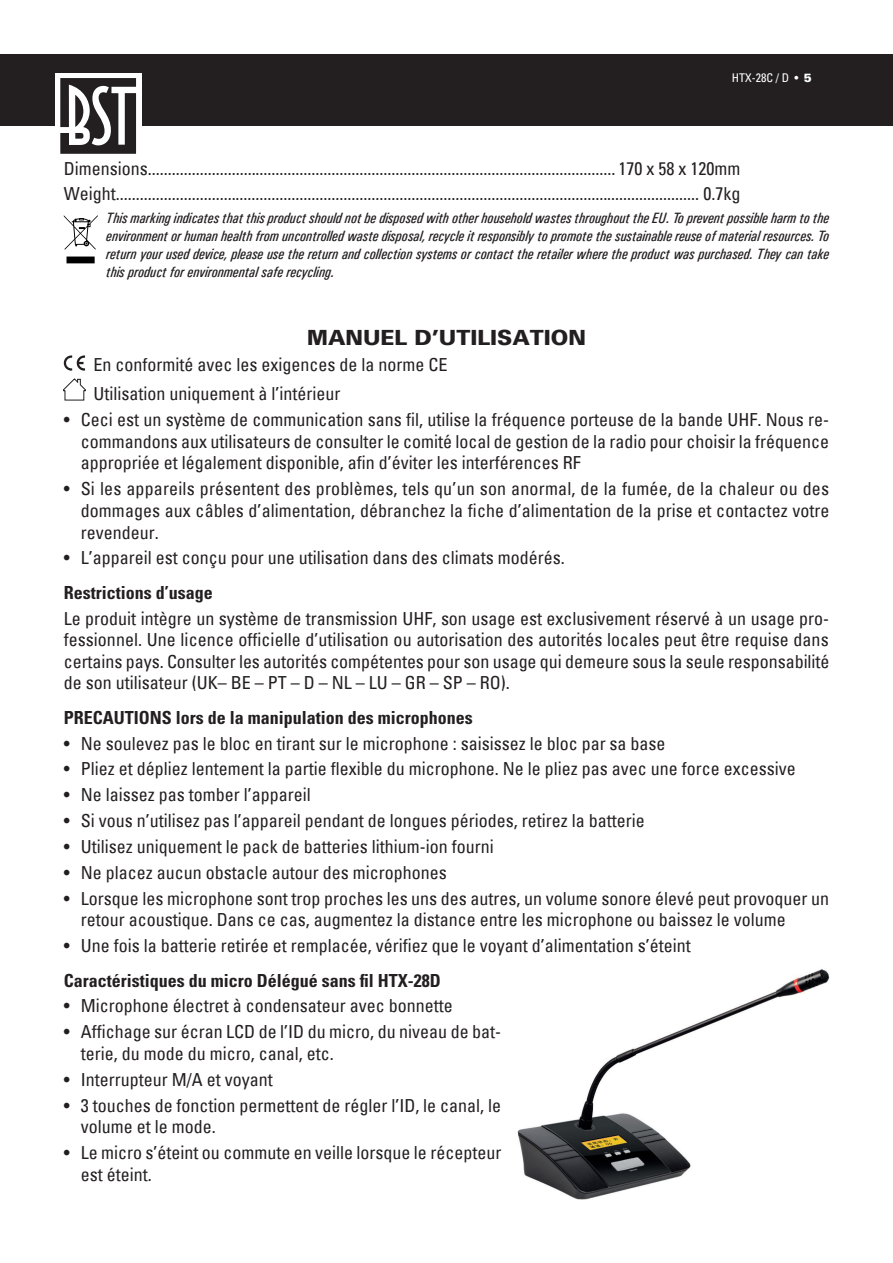
<style>
.page{position:relative;width:893px;height:1263px;background:#fff}
.page>*{position:absolute;margin:0;border:0;box-sizing:border-box;transform-origin:0 0}
.t1{font:900 21px "Univers 75";color:#231f20}
.t2{font:condensed 18px/21.6px "Univers";color:#231f20}
.t3{font:700 condensed 18px "Univers LT Std";color:#231f20}
.t4{font:italic 15px/18px "Univers Condensed";color:#231f20;text-align:justify}
.t5{font:condensed 12px "Univers";color:#fff}
.s1{font-weight:900;font-stretch:normal}
</style>
<div class="page">
<svg style="left:64px;top:215px;width:34px;height:48px"></svg>
<svg style="left:64px;top:355px;width:21px;height:16px"></svg>
<svg style="left:64px;top:378px;width:21px;height:22px"></svg>
<img style="left:517px;top:969px;width:312px;height:230px">
<div style="left:0;top:54px;width:893px;height:72px;background:#231f20"></div>
<div style="left:55px;top:73px;width:87px;height:86px;background:#fff"></div>
<svg style="left:60px;top:78px;width:76px;height:76px"></svg>
<p class="t5" style="left:732px;top:70px;width:81px">HTX-28C / D • <span class="s1">5</span></p>
<p class="t2" style="left:64px;top:155px;width:678px;line-height:25.8px">Dimensions..................................................................................................................... 170 x 58 x 120mm<br>Weight.................................................................................................................................................. 0.7kg</p>
<p class="t4" style="left:106px;top:209px;width:724px">This marking indicates that this product should not be disposed with other household wastes throughout the EU. To prevent possible harm to the environment or human health from uncontrolled waste disposal, recycle it responsibly to promote the sustainable reuse of material resources. To return your used device, please use the return and collection systems or contact the retailer where the product was purchased. They can take this product for environmental safe recycling.</p>
<p class="t1" style="left:307px;top:324px;width:280px">MANUEL D’UTILISATION</p>
<p class="t2" style="left:94px;top:349px;width:355px;line-height:29.7px">En conformité avec les exigences de la norme CE<br>Utilisation uniquement à l’intérieur</p>
<p class="t2" style="left:81px;top:409px;width:750px;text-align:justify;text-indent:-17px">• Ceci est un système de communication sans fil, utilise la fréquence porteuse de la bande UHF. Nous re&shy;commandons aux utilisateurs de consulter le comité local de gestion de la radio pour choisir la fréquence appropriée et légalement disponible, afin d’éviter les interférences RF</p>
<p class="t2" style="left:81px;top:478px;width:750px;text-align:justify;text-indent:-17px">• Si les appareils présentent des problèmes, tels qu’un son anormal, de la fumée, de la chaleur ou des dommages aux câbles d’alimentation, débranchez la fiche d’alimentation de la prise et contactez votre revendeur.</p>
<p class="t2" style="left:64px;top:547px;width:502px">• L’appareil est conçu pour une utilisation dans des climats modérés.</p>
<p class="t3" style="left:64px;top:581px;width:150px">Restrictions d’usage</p>
<p class="t2" style="left:64px;top:607px;width:767px;text-align:justify">Le produit intègre un système de transmission UHF, son usage est exclusivement réservé à un usage pro&shy;fessionnel. Une licence officielle d’utilisation ou autorisation des autorités locales peut être requise dans certains pays. Consulter les autorités compétentes pour son usage qui demeure sous la seule responsabilité de son utilisateur (UK– BE – PT – D – NL – LU – GR – SP – RO).</p>
<p class="t3" style="left:64px;top:706px;width:410px">PRECAUTIONS lors de la manipulation des microphones</p>
<p class="t2" style="left:64px;top:732px;width:603px">• Ne soulevez pas le bloc en tirant sur le microphone : saisissez le bloc par sa base</p>
<p class="t2" style="left:64px;top:758px;width:733px">• Pliez et dépliez lentement la partie flexible du microphone. Ne le pliez pas avec une force excessive</p>
<p class="t2" style="left:64px;top:784px;width:248px">• Ne laissez pas tomber l’appareil</p>
<p class="t2" style="left:64px;top:810px;width:582px">• Si vous n’utilisez pas l’appareil pendant de longues périodes, retirez la batterie</p>
<p class="t2" style="left:64px;top:835px;width:431px">• Utilisez uniquement le pack de batteries lithium-ion fourni</p>
<p class="t2" style="left:64px;top:861px;width:384px">• Ne placez aucun obstacle autour des microphones</p>
<p class="t2" style="left:81px;top:887px;width:750px;text-indent:-17px">• Lorsque les microphone sont trop proches les uns des autres, un volume sonore élevé peut provoquer un retour acoustique. Dans ce cas, augmentez la distance entre les microphone ou baissez le volume</p>
<p class="t2" style="left:64px;top:935px;width:628px">• Une fois la batterie retirée et remplacée, vérifiez que le voyant d’alimentation s’éteint</p>
<p class="t3" style="left:64px;top:969px;width:378px">Caractéristiques du micro Délégué sans fil HTX-28D</p>
<p class="t2" style="left:64px;top:995px;width:390px">• Microphone électret à condensateur avec bonnette</p>
<p class="t2" style="left:81px;top:1021px;width:422px;text-indent:-17px">• Affichage sur écran LCD de l’ID du micro, du niveau de bat&shy;terie, du mode du micro, canal, etc.</p>
<p class="t2" style="left:64px;top:1068px;width:210px">• Interrupteur M/A et voyant</p>
<p class="t2" style="left:81px;top:1094px;width:422px;text-indent:-17px">• 3 touches de fonction permettent de régler l’ID, le canal, le volume et le mode.</p>
<p class="t2" style="left:81px;top:1141px;width:422px;text-indent:-17px">• Le micro s’éteint ou commute en veille lorsque le récepteur est éteint.</p>
</div>
